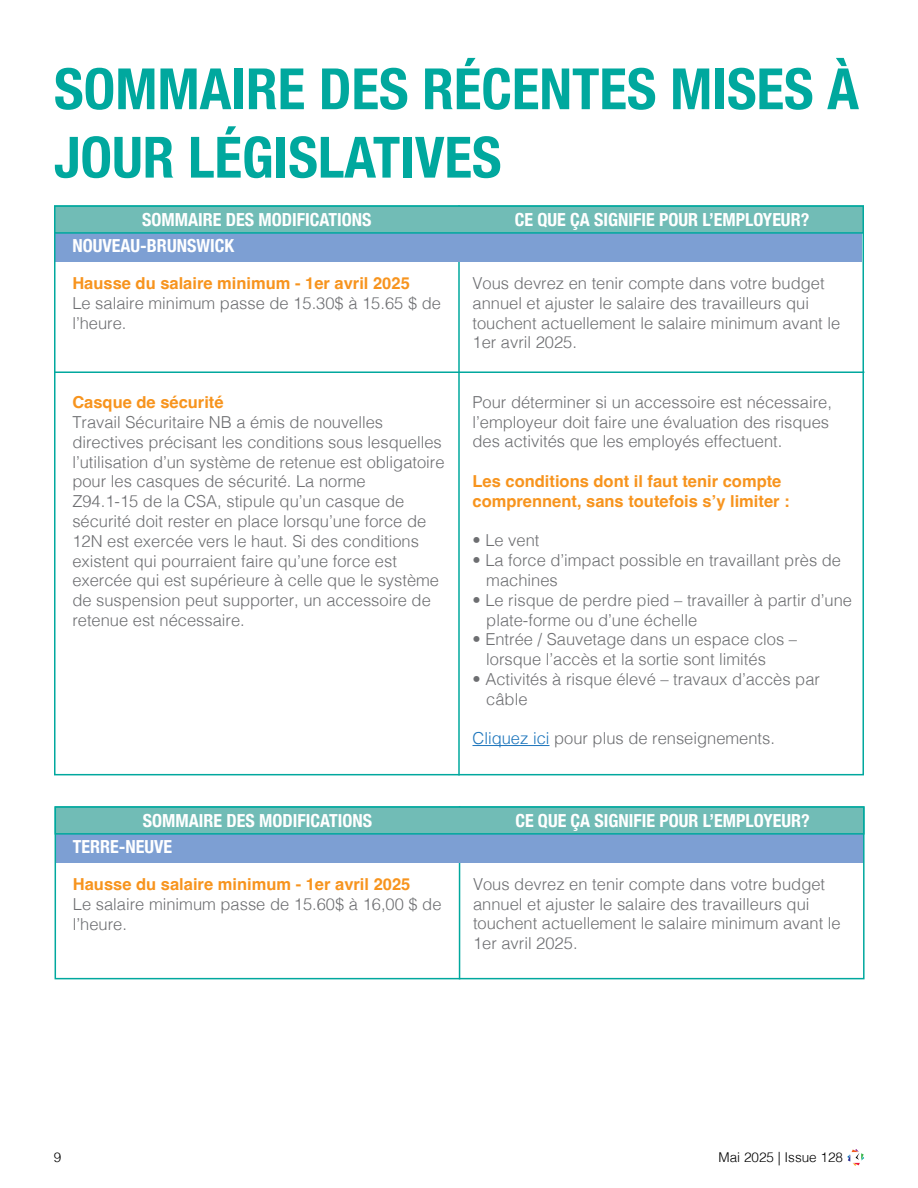
<style>
.page{position:relative;width:918px;height:1188px;background:#fff}
.page>*{position:absolute;margin:0;border:0;box-sizing:border-box;transform-origin:0 0}
.t1{font:700 condensed 57px/68.4px "Helvetica Neue";color:#00a89e}
.t2{font:700 condensed 18px "Helvetica Neue";color:#fff}
.t3{font:300 16.5px/19.8px "Helvetica";color:#6d6e71}
.t4{font:700 16.5px/19.8px "Helvetica";color:#f7941e}
.t5{font:300 13.5px "Helvetica";color:#000}
.s1{color:#1c75bc}
</style>
<div class="page">
<svg style="left:847px;top:1149px;width:17px;height:17px"></svg>
<hr style="left:458px;top:205px;width:2px;height:570px;background:#00a89e">
<div style="left:56px;top:232px;width:806px;height:30px;background:#7d9fd3"></div>
<div style="left:54px;top:205px;width:810px;height:29px;background:#71bcb6;border:2px solid #00a89e"></div>
<hr style="left:472px;top:745px;width:78px;height:1px;background:#1c75bc">
<hr style="left:54px;top:371px;width:810px;height:2px;background:#00a89e">
<hr style="left:459px;top:806px;width:1px;height:173px;background:#00a89e">
<div style="left:56px;top:833px;width:807px;height:30px;background:#7d9fd3"></div>
<div style="left:55px;top:806px;width:810px;height:173px;border:2px solid #00a89e"></div>
<div style="left:55px;top:806px;width:810px;height:29px;background:#71bcb6;border:2px solid #00a89e"></div>
<h1 class="t1" style="left:54px;top:51px;width:806px">SOMMAIRE DES RÉCENTES MISES À<br>JOUR LÉGISLATIVES</h1>
<p class="t2" style="left:142px;top:205px;width:231px">SOMMAIRE DES MODIFICATIONS</p>
<p class="t2" style="left:515px;top:205px;width:296px">CE QUE ÇA SIGNIFIE POUR L’EMPLOYEUR?</p>
<p class="t2" style="left:72px;top:231px;width:163px">NOUVEAU-BRUNSWICK</p>
<p class="t4" style="left:72px;top:276px;width:339px">Hausse du salaire minimum - 1er avril 2025</p>
<p class="t3" style="left:72px;top:292px;width:370px">Le salaire minimum passe de 15.30$ à 15.65 $ de l’heure.</p>
<p class="t4" style="left:72px;top:394px;width:153px">Casque de sécurité</p>
<p class="t3" style="left:72px;top:411px;width:374px">Travail Sécuritaire NB a émis de nouvelles directives précisant les conditions sous lesquelles l’utilisation d’un système de retenue est obligatoire pour les casques de sécurité. La norme<br>Z94.1-15 de la CSA, stipule qu’un casque de sécurité doit rester en place lorsqu’une force de 12N est exercée vers le haut. Si des conditions existent qui pourraient faire qu’une force est exercée qui est supérieure à celle que le système de suspension peut supporter, un accessoire de retenue est nécessaire.</p>
<p class="t3" style="left:472px;top:272px;width:369px">Vous devrez en tenir compte dans votre budget annuel et ajuster le salaire des travailleurs qui touchent actuellement le salaire minimum avant le 1er avril 2025.</p>
<p class="t3" style="left:472px;top:391px;width:361px">Pour déterminer si un accessoire est nécessaire, l’employeur doit faire une évaluation des risques des activités que les employés effectuent.</p>
<p class="t4" style="left:472px;top:473px;width:319px">Les conditions dont il faut tenir compte comprennent, sans toutefois s’y limiter :</p>
<p class="t3" style="left:472px;top:529px;width:68px">• Le vent</p>
<p class="t3" style="left:486px;top:549px;width:356px;text-indent:-14px">• La force d’impact possible en travaillant près de machines</p>
<p class="t3" style="left:486px;top:589px;width:367px;text-indent:-14px">• Le risque de perdre pied – travailler à partir d’une plate-forme ou d’une échelle</p>
<p class="t3" style="left:486px;top:628px;width:312px;text-indent:-14px">• Entrée / Sauvetage dans un espace clos – lorsque l’accès et la sortie sont limités</p>
<p class="t3" style="left:486px;top:668px;width:335px;text-indent:-14px">• Activités à risque élevé – travaux d’accès par câble</p>
<p class="t3" style="left:472px;top:727px;width:304px"><span class="s1">Cliquez ici</span> pour plus de renseignements.</p>
<p class="t2" style="left:143px;top:806px;width:231px">SOMMAIRE DES MODIFICATIONS</p>
<p class="t2" style="left:515px;top:806px;width:296px">CE QUE ÇA SIGNIFIE POUR L’EMPLOYEUR?</p>
<p class="t2" style="left:73px;top:832px;width:101px">TERRE-NEUVE</p>
<p class="t4" style="left:73px;top:876px;width:339px">Hausse du salaire minimum - 1er avril 2025</p>
<p class="t3" style="left:73px;top:893px;width:370px">Le salaire minimum passe de 15.60$ à 16,00 $ de l’heure.</p>
<p class="t3" style="left:473px;top:873px;width:369px">Vous devrez en tenir compte dans votre budget annuel et ajuster le salaire des travailleurs qui touchent actuellement le salaire minimum avant le 1er avril 2025.</p>
<p class="t5" style="left:54px;top:1145px;width:9px">9</p>
<p class="t5" style="left:719px;top:1145px;width:126px">Mai 2025 | Issue 128</p>
</div>
